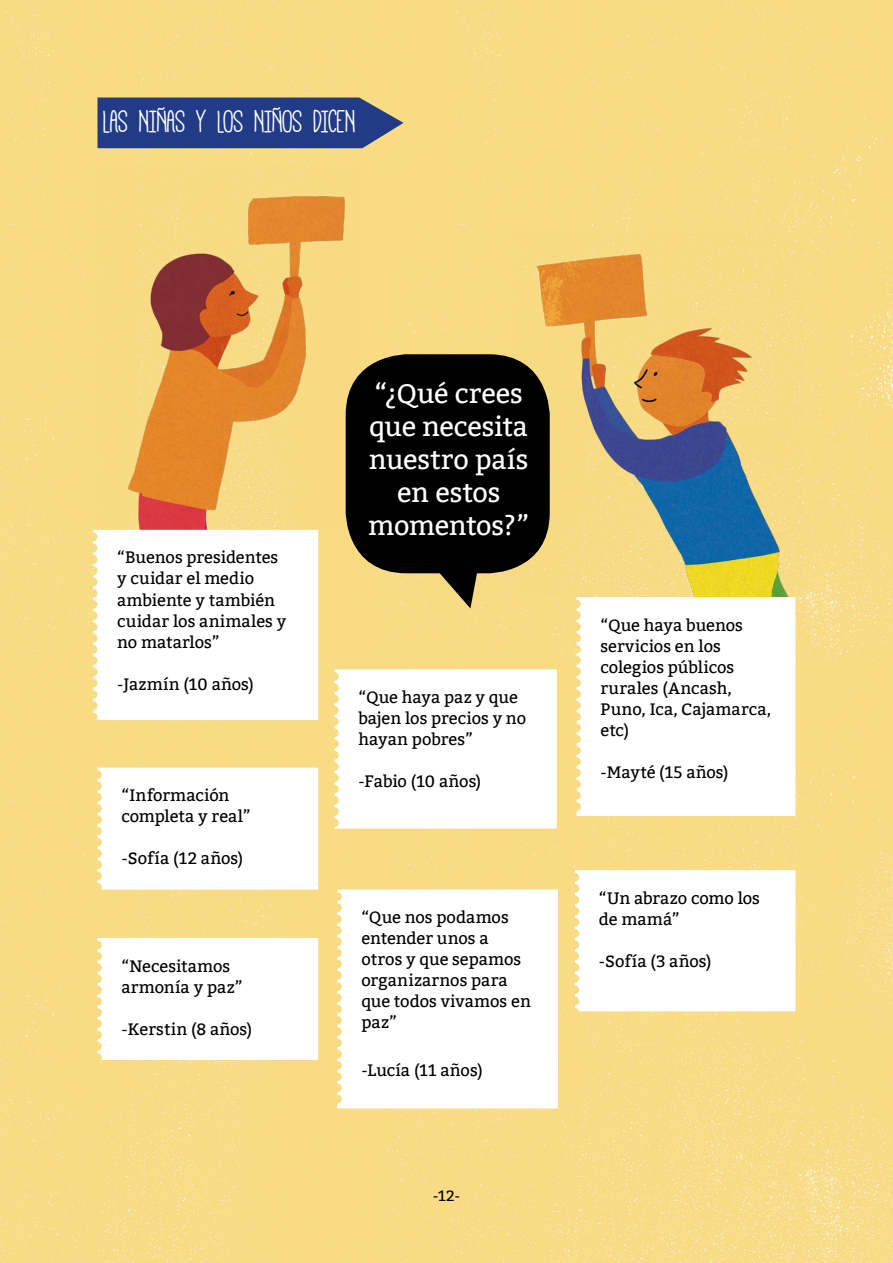
<style>
.page{position:relative;width:893px;height:1263px;background:#fff}
.page>*{position:absolute;margin:0;border:0;box-sizing:border-box;transform-origin:0 0}
.t1{font:35.7px "Mathlete Bulky";letter-spacing:-.015em;color:#fff}
.t2{font:27px/33px "Bitter";letter-spacing:-.005em;color:#fff;text-align:center}
.t3{font:16.5px/21px "Bitter";color:#000}
.t4{font:15px "Bitter";color:#000}
</style>
<div class="page">
<img style="left:0;top:0;width:893px;height:1263px">
<svg style="left:98px;top:98px;width:306px;height:50px;background:#2f4586"></svg>
<svg style="left:433px;top:573px;width:45px;height:35px;background:#8e7e4c"></svg>
<div style="left:346px;top:354px;width:204px;height:219px;background:#000;border-radius:61px"></div>
<img style="left:98px;top:165px;width:260px;height:365px">
<img style="left:514px;top:232px;width:289px;height:365px">
<svg style="left:93px;top:530px;width:225px;height:190px"></svg>
<svg style="left:576px;top:597px;width:219px;height:219px"></svg>
<svg style="left:337px;top:889px;width:221px;height:219px"></svg>
<svg style="left:575px;top:870px;width:220px;height:141px"></svg>
<svg style="left:334px;top:669px;width:223px;height:160px"></svg>
<svg style="left:97px;top:767px;width:221px;height:123px"></svg>
<svg style="left:97px;top:938px;width:221px;height:122px"></svg>
<h1 class="t1" style="left:104px;top:104px;width:254px">LAS NIÑAS Y LOS NIÑOS DICEN</h1>
<p class="t3" style="left:117px;top:547px;width:171px">“Buenos presidentes y cuidar el medio ambiente y también cuidar los animales y no matarlos”</p>
<p class="t3" style="left:117px;top:673px;width:138px">-Jazmín (10 años)</p>
<p class="t3" style="left:122px;top:785px;width:131px">“Información completa y real”</p>
<p class="t3" style="left:122px;top:848px;width:123px">-Sofía (12 años)</p>
<p class="t3" style="left:122px;top:955px;width:123px">“Necesitamos armonía y paz”</p>
<p class="t3" style="left:122px;top:1018px;width:132px">-Kerstin (8 años)</p>
<h2 class="t2" style="left:368px;top:377px;width:162px">“¿Qué crees que necesita nuestro país en estos momentos?”</h2>
<p class="t3" style="left:358px;top:687px;width:169px">“Que haya paz y que bajen los precios y no hayan pobres”</p>
<p class="t3" style="left:358px;top:771px;width:124px">-Fabio (10 años)</p>
<p class="t3" style="left:361px;top:907px;width:171px">“Que nos podamos entender unos a otros y que sepamos organizarnos para que todos vivamos en paz”</p>
<p class="t3" style="left:361px;top:1060px;width:123px">-Lucía (11 años)</p>
<p class="t4" style="left:433px;top:1186px;width:29px">-12-</p>
<p class="t3" style="left:600px;top:615px;width:172px">“Que haya buenos servicios en los colegios públicos rurales (Ancash,<br>Puno, Ica, Cajamarca, etc)</p>
<p class="t3" style="left:600px;top:762px;width:130px">-Mayté (15 años)</p>
<p class="t3" style="left:599px;top:888px;width:163px">“Un abrazo como los de mamá”</p>
<p class="t3" style="left:599px;top:951px;width:114px">-Sofía (3 años)</p>
</div>
